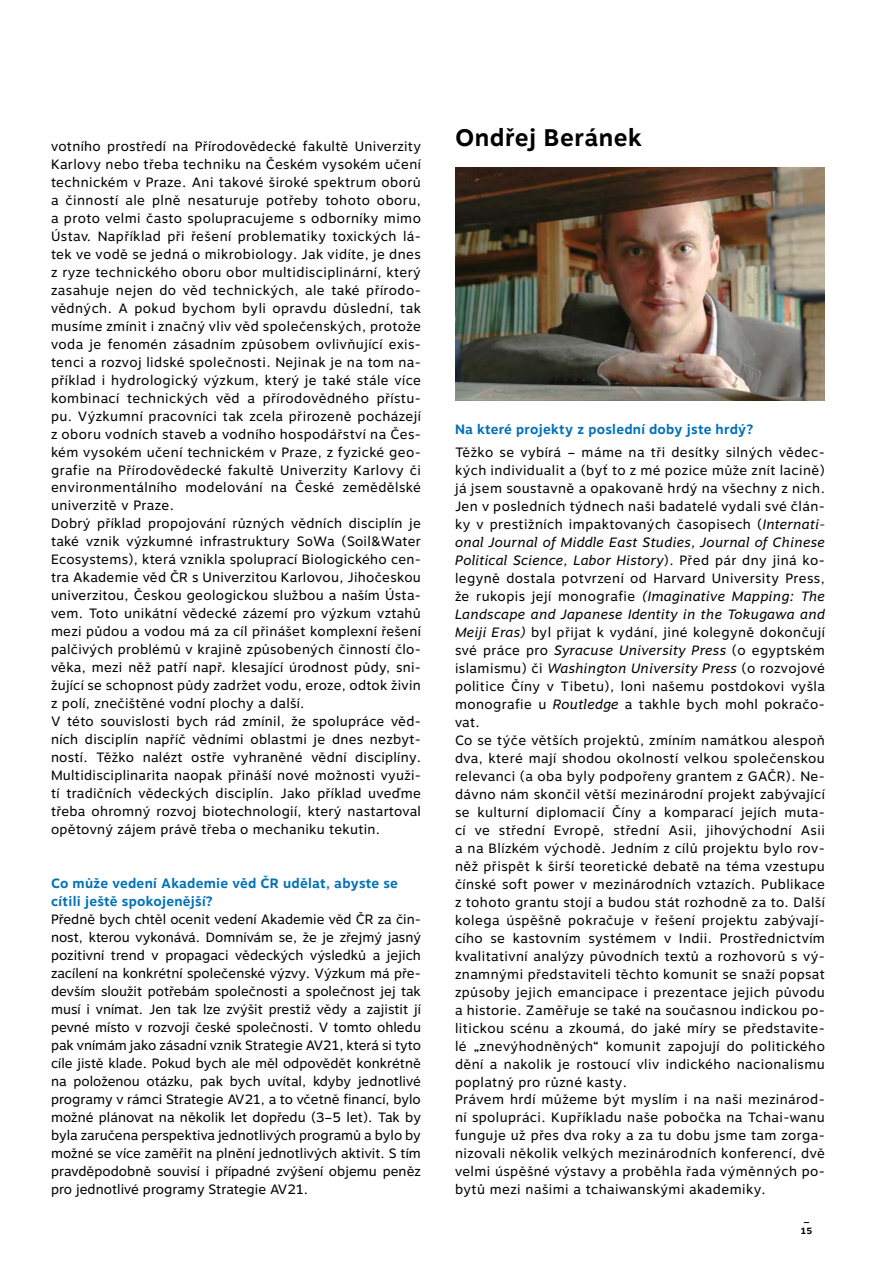
<style>
.page{position:relative;width:893px;height:1263px;background:#fff}
.page>*{position:absolute;margin:0;border:0;box-sizing:border-box;transform-origin:0 0}
.t1{font:700 24px "Motiva Sans";letter-spacing:.02em;color:#000}
.t2{font:13.5px/18px "Motiva Sans";letter-spacing:.03em;color:#000}
.t3{font:700 13.5px/18px "Motiva Sans";letter-spacing:.02em;color:#0071b9}
.t4{font:700 9px/12px "Motiva Sans";color:#000}
.s1{font-style:italic}
</style>
<div class="page">
<img style="left:455px;top:167px;width:370px;height:234px">
<p class="t2" style="left:51px;top:137px;width:371px">votního prostředí na Přírodovědecké fakultě Univerzity Karlovy nebo třeba techniku na Českém vysokém učení technickém v Praze. Ani takové široké spektrum oborů a činností ale plně nesaturuje potřeby tohoto oboru, a proto velmi často spolupracujeme s odborníky mimo Ústav. Například při řešení problematiky toxických lá&shy;tek ve vodě se jedná o mikrobiology. Jak vidíte, je dnes z ryze technického oboru obor multidisciplinární, který zasahuje nejen do věd technických, ale také přírodo&shy;vědných. A pokud bychom byli opravdu důslední, tak musíme zmínit i značný vliv věd společenských, protože voda je fenomén zásadním způsobem ovlivňující exis&shy;tenci a rozvoj lidské společnosti. Nejinak je na tom na&shy;příklad i hydrologický výzkum, který je také stále více kombinací technických věd a přírodovědného přístu&shy;pu. Výzkumní pracovníci tak zcela přirozeně pocházejí z oboru vodních staveb a vodního hospodářství na Čes&shy;kém vysokém učení technickém v Praze, z fyzické geo&shy;grafie na Přírodovědecké fakultě Univerzity Karlovy či environmentálního modelování na České zemědělské univerzitě v Praze.<br>Dobrý příklad propojování různých vědních disciplín je také vznik výzkumné infrastruktury SoWa (Soil&amp;Water Ecosystems), která vznikla spoluprací Biologického cen&shy;tra Akademie věd ČR s Univerzitou Karlovou, Jihočeskou univerzitou, Českou geologickou službou a naším Ústa&shy;vem. Toto unikátní vědecké zázemí pro výzkum vztahů mezi půdou a vodou má za cíl přinášet komplexní řešení palčivých problémů v krajině způsobených činností člo&shy;věka, mezi něž patří např. klesající úrodnost půdy, sni&shy;žující se schopnost půdy zadržet vodu, eroze, odtok živin z polí, znečištěné vodní plochy a další.<br>V této souvislosti bych rád zmínil, že spolupráce věd&shy;ních disciplín napříč vědními oblastmi je dnes nezbyt&shy;ností. Těžko nalézt ostře vyhraněné vědní disciplíny.<br>Multidisciplinarita naopak přináší nové možnosti využi&shy;tí tradičních vědeckých disciplín. Jako příklad uveďme třeba ohromný rozvoj biotechnologií, který nastartoval opětovný zájem právě třeba o mechaniku tekutin.</p>
<p class="t3" style="left:51px;top:875px;width:348px">Co může vedení Akademie věd ČR udělat, abyste se cítili ještě spokojenější?</p>
<p class="t2" style="left:51px;top:911px;width:371px;text-align:justify">Předně bych chtěl ocenit vedení Akademie věd ČR za čin&shy;nost, kterou vykonává. Domnívám se, že je zřejmý jasný pozitivní trend v propagaci vědeckých výsledků a jejich zacílení na konkrétní společenské výzvy. Výzkum má pře&shy;devším sloužit potřebám společnosti a společnost jej tak musí i vnímat. Jen tak lze zvýšit prestiž vědy a zajistit jí pevné místo v rozvoji české společnosti. V tomto ohledu pak vnímám jako zásadní vznik Strategie AV21, která si tyto cíle jistě klade. Pokud bych ale měl odpovědět konkrétně na položenou otázku, pak bych uvítal, kdyby jednotlivé programy v rámci Strategie AV21, a to včetně financí, bylo možné plánovat na několik let dopředu (3–5 let). Tak by byla zaručena perspektiva jednotlivých programů a bylo by možné se více zaměřit na plnění jednotlivých aktivit. S tím pravděpodobně souvisí i případné zvýšení objemu peněz pro jednotlivé programy Strategie AV21.</p>
<h1 class="t1" style="left:455px;top:119px;width:188px">Ondřej Beránek</h1>
<p class="t3" style="left:455px;top:420px;width:300px">Na které projekty z poslední doby jste hrdý?</p>
<p class="t2" style="left:455px;top:443px;width:371px">Těžko se vybírá – máme na tři desítky silných vědec&shy;kých individualit a (byť to z mé pozice může znít lacině) já jsem soustavně a opakovaně hrdý na všechny z nich.<br>Jen v posledních týdnech naši badatelé vydali své člán&shy;ky v prestižních impaktovaných časopisech (<span class="s1">Internati&shy;onal Journal of Middle East Studies, Journal of Chinese Political Science, Labor History</span>). Před pár dny jiná ko&shy;legyně dostala potvrzení od Harvard University Press, že rukopis její monografie <span class="s1">(Imaginative Mapping: The Landscape and Japanese Identity in the Tokugawa and Meiji Eras)</span> byl přijat k vydání, jiné kolegyně dokončují své práce pro <span class="s1">Syracuse University Press</span> (o egyptském islamismu) či <span class="s1">Washington University Press</span> (o rozvojové politice Číny v Tibetu), loni našemu postdokovi vyšla monografie u <span class="s1">Routledge</span> a takhle bych mohl pokračo&shy;vat.<br>Co se týče větších projektů, zmíním namátkou alespoň dva, které mají shodou okolností velkou společenskou relevanci (a oba byly podpořeny grantem z GAČR). Ne&shy;dávno nám skončil větší mezinárodní projekt zabývající se kulturní diplomacií Číny a komparací jejích muta&shy;cí ve střední Evropě, střední Asii, jihovýchodní Asii a na Blízkém východě. Jedním z cílů projektu bylo rov&shy;něž přispět k širší teoretické debatě na téma vzestupu čínské soft power v mezinárodních vztazích. Publikace z tohoto grantu stojí a budou stát rozhodně za to. Další kolega úspěšně pokračuje v řešení projektu zabývají&shy;cího se kastovním systémem v Indii. Prostřednictvím kvalitativní analýzy původních textů a rozhovorů s vý&shy;znamnými představiteli těchto komunit se snaží popsat způsoby jejich emancipace i prezentace jejich původu a historie. Zaměřuje se také na současnou indickou po&shy;litickou scénu a zkoumá, do jaké míry se představite&shy;lé „znevýhodněných“ komunit zapojují do politického dění a nakolik je rostoucí vliv indického nacionalismu poplatný pro různé kasty.<br>Právem hrdí můžeme být myslím i na naši mezinárod&shy;ní spolupráci. Kupříkladu naše pobočka na Tchai-wanu funguje už přes dva roky a za tu dobu jsme tam zorga&shy;nizovali několik velkých mezinárodních konferencí, dvě velmi úspěšné výstavy a proběhla řada výměnných po&shy;bytů mezi našimi a tchaiwanskými akademiky.</p>
<p class="t4" style="left:801px;top:1213px;width:13px">_<br>15</p>
</div>
